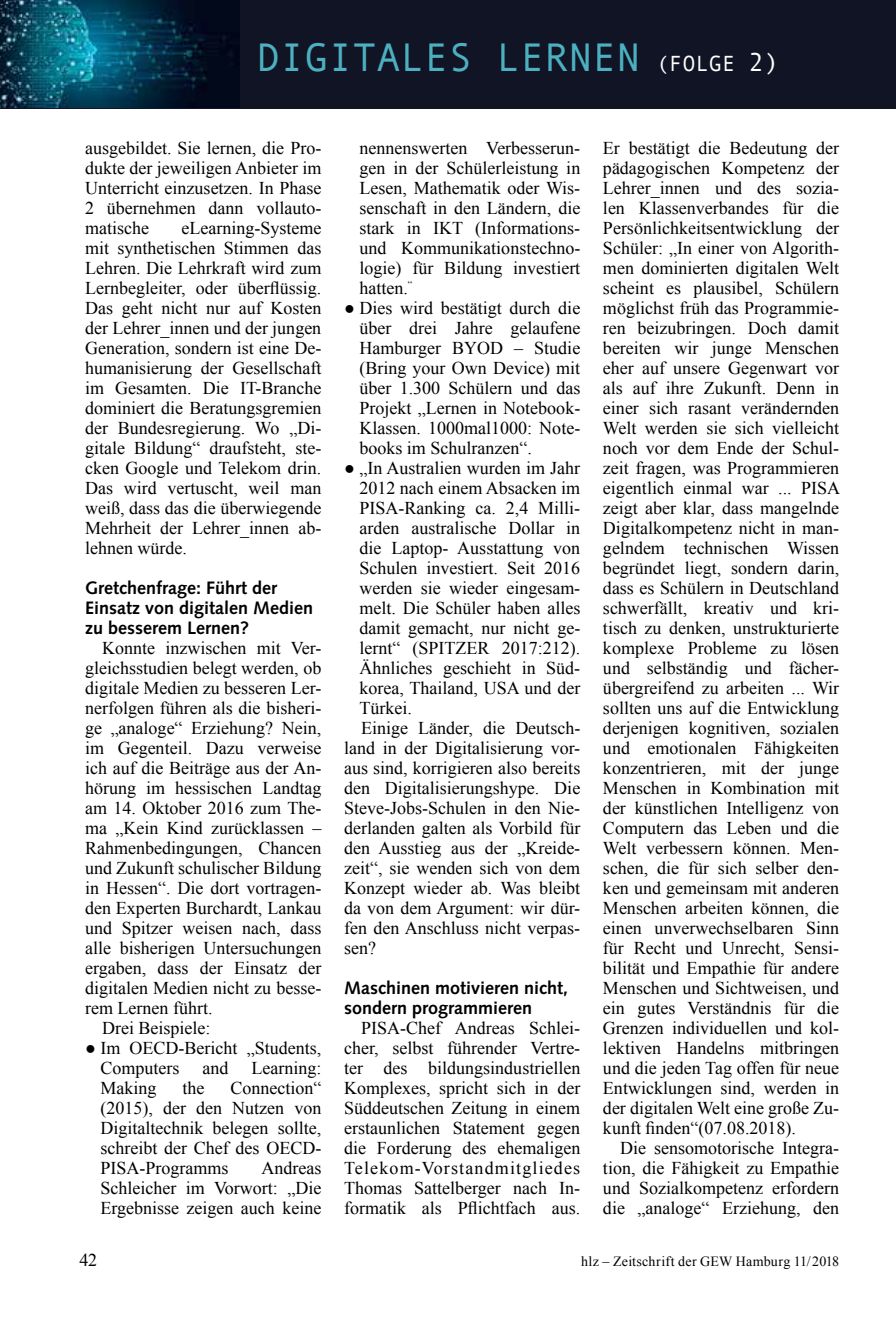
<style>
.page{position:relative;width:896px;height:1333px;background:#fff}
.page>*{position:absolute;margin:0;border:0;box-sizing:border-box;transform-origin:0 0}
.t1{font:40px "Andale Mono";color:#4cb0c1}
.t2{font:18px/20px "Times New Roman";color:#000;text-align:justify}
.t3{font:700 18px/20px "Syntax";color:#000}
.t4{font:14px "Times New Roman";letter-spacing:.015em;color:#000}
.s1{font-size:22px;color:#fff}
.s2{font-size:26px;color:#fff}
</style>
<div class="page">
<div style="left:0;top:0;width:896px;height:108px;background:#101424"></div>
<img style="left:0;top:0;width:240px;height:107px">
<h1 class="t1" style="left:256px;top:31px;width:525px">DIGITALES LERNEN <span class="s1">(FOLGE</span> <span class="s2">2)</span></h1>
<p class="t2" style="left:85px;top:138px;width:238px">ausgebildet. Sie lernen, die Pro&shy;dukte der jeweiligen Anbieter im Unterricht einzusetzen. In Phase 2 übernehmen dann vollauto&shy;matische</p>
<p class="t2" style="left:85px;top:218px;width:238px;text-indent:96px">eLearning-Systeme mit synthetischen Stimmen das Lehren. Die Lehrkraft wird zum Lernbegleiter, oder überflüssig.<br>Das geht nicht nur auf Kosten der Lehrer_innen und der jungen Generation, sondern ist eine De&shy;humanisierung der Gesellschaft im Gesamten. Die IT-Branche dominiert die Beratungsgremien der Bundesregierung. Wo „Di&shy;gitale Bildung“ draufsteht, ste&shy;cken Google und Telekom drin.<br>Das wird vertuscht, weil man weiß, dass das die überwiegende Mehrheit der Lehrer_innen ab&shy;lehnen würde.</p>
<p class="t3" style="left:85px;top:578px;width:230px">Gretchenfrage: Führt der<br>Einsatz von digitalen Medien zu besserem Lernen?</p>
<p class="t2" style="left:102px;top:638px;width:221px">Konnte inzwischen mit Ver-</p>
<p class="t2" style="left:85px;top:658px;width:238px">gleichsstudien belegt werden, ob</p>
<p class="t2" style="left:85px;top:678px;width:238px">digitale Medien zu besseren Ler-</p>
<p class="t2" style="left:85px;top:698px;width:238px">nerfolgen führen als die bisheri-</p>
<p class="t2" style="left:85px;top:718px;width:238px">ge „analoge“ Erziehung? Nein,</p>
<p class="t2" style="left:85px;top:737px;width:238px">im Gegenteil. Dazu verweise</p>
<p class="t2" style="left:85px;top:757px;width:238px">ich auf die Beiträge aus der An-</p>
<p class="t2" style="left:85px;top:777px;width:238px">hörung im hessischen Landtag</p>
<p class="t2" style="left:85px;top:797px;width:238px">am 14. Oktober 2016 zum The-</p>
<p class="t2" style="left:85px;top:817px;width:238px">ma „Kein Kind zurücklassen –</p>
<p class="t2" style="left:85px;top:837px;width:238px">Rahmenbedingungen, Chancen</p>
<p class="t2" style="left:85px;top:857px;width:238px">und Zukunft schulischer Bildung</p>
<p class="t2" style="left:85px;top:877px;width:238px">in Hessen“. Die dort vortragen-</p>
<p class="t2" style="left:85px;top:897px;width:238px">den Experten Burchardt, Lankau</p>
<p class="t2" style="left:85px;top:917px;width:238px">und Spitzer weisen nach, dass</p>
<p class="t2" style="left:85px;top:937px;width:238px">alle bisherigen Untersuchungen</p>
<p class="t2" style="left:85px;top:957px;width:238px">ergaben, dass der Einsatz der</p>
<p class="t2" style="left:85px;top:977px;width:238px">digitalen Medien nicht zu besse-</p>
<p class="t2" style="left:85px;top:997px;width:129px">rem Lernen führt.</p>
<p class="t2" style="left:102px;top:1017px;width:110px">Drei Beispiele:</p>
<p class="t2" style="left:100px;top:1037px;width:222px;text-indent:-15px">● Im OECD-Bericht „Students,<br>Computers</p>
<p class="t2" style="left:202px;top:1057px;width:27px">and</p>
<p class="t2" style="left:251px;top:1057px;width:71px">Learning:</p>
<p class="t2" style="left:100px;top:1077px;width:57px">Making</p>
<p class="t2" style="left:182px;top:1077px;width:23px">the</p>
<p class="t2" style="left:100px;top:1077px;width:222px;text-indent:130px">Connection“ (2015), der den Nutzen von Digitaltechnik belegen sollte, schreibt der Chef des OECD-PISA-Programms</p>
<p class="t2" style="left:100px;top:1157px;width:222px;text-indent:161px">Andreas Schleicher im Vorwort: „Die Ergebnisse zeigen auch keine</p>
<p class="t2" style="left:359px;top:137px;width:222px">nennenswerten Verbesserun&shy;gen in der Schülerleistung in Lesen, Mathematik oder Wis&shy;senschaft in den Ländern, die stark in IKT (Informations&shy;und Kommunikationstechno&shy;logie) für Bildung investiert hatten.<sup>“</sup></p>
<p class="t2" style="left:359px;top:298px;width:222px;text-indent:-15px">● Dies wird bestätigt durch die über drei Jahre gelaufene Hamburger BYOD – Studie (Bring your Own Device) mit über 1.300 Schülern und das Projekt „Lernen in Notebook-Klassen. 1000mal1000: Note&shy;books im Schulranzen“.</p>
<p class="t2" style="left:344px;top:458px;width:238px">● „In Australien wurden im Jahr</p>
<p class="t2" style="left:359px;top:478px;width:222px">2012 nach einem Absacken im</p>
<p class="t2" style="left:359px;top:498px;width:222px">PISA-Ranking ca. 2,4 Milli-</p>
<p class="t2" style="left:359px;top:518px;width:222px">arden australische Dollar in</p>
<p class="t2" style="left:359px;top:538px;width:222px">die Laptop- Ausstattung von</p>
<p class="t2" style="left:359px;top:558px;width:222px">Schulen investiert. Seit 2016</p>
<p class="t2" style="left:359px;top:578px;width:222px">werden sie wieder eingesam-</p>
<p class="t2" style="left:359px;top:598px;width:222px">melt. Die Schüler haben alles</p>
<p class="t2" style="left:359px;top:618px;width:222px">damit gemacht, nur nicht ge-</p>
<p class="t2" style="left:359px;top:638px;width:222px">lernt“ (SPITZER 2017:212).</p>
<p class="t2" style="left:359px;top:658px;width:222px">Ähnliches geschieht in Süd-</p>
<p class="t2" style="left:359px;top:678px;width:222px">korea, Thailand, USA und der</p>
<p class="t2" style="left:359px;top:698px;width:54px">Türkei.</p>
<p class="t2" style="left:361px;top:718px;width:221px">Einige Länder, die Deutsch-</p>
<p class="t2" style="left:344px;top:738px;width:238px">land in der Digitalisierung vor-</p>
<p class="t2" style="left:344px;top:758px;width:238px">aus sind, korrigieren also bereits</p>
<p class="t2" style="left:344px;top:778px;width:238px">den Digitalisierungshype. Die</p>
<p class="t2" style="left:344px;top:798px;width:238px">Steve-Jobs-Schulen in den Nie-</p>
<p class="t2" style="left:344px;top:818px;width:238px">derlanden galten als Vorbild für</p>
<p class="t2" style="left:344px;top:838px;width:238px">den Ausstieg aus der „Kreide-</p>
<p class="t2" style="left:344px;top:858px;width:238px">zeit“, sie wenden sich von dem</p>
<p class="t2" style="left:344px;top:878px;width:238px">Konzept wieder ab. Was bleibt</p>
<p class="t2" style="left:344px;top:898px;width:238px">da von dem Argument: wir dür-</p>
<p class="t2" style="left:344px;top:918px;width:238px">fen den Anschluss nicht verpas-</p>
<p class="t2" style="left:344px;top:938px;width:33px">sen?</p>
<p class="t3" style="left:344px;top:978px;width:226px">Maschinen motivieren nicht, sondern programmieren</p>
<p class="t2" style="left:344px;top:1018px;width:238px;text-indent:17px">PISA-Chef Andreas Schlei&shy;cher, selbst führender Vertre&shy;ter des bildungsindustriellen Komplexes, spricht sich in der Süddeutschen Zeitung in einem erstaunlichen Statement gegen die Forderung des ehemaligen Telekom-Vorstandmitgliedes Thomas Sattelberger nach In&shy;formatik als Pflichtfach aus.</p>
<p class="t2" style="left:603px;top:138px;width:239px">Er bestätigt die Bedeutung der pädagogischen Kompetenz der Lehrer_innen und des sozia&shy;len Klassenverbandes für die Persönlichkeitsentwicklung der Schüler: „In einer von Algorith&shy;men dominierten digitalen Welt scheint es plausibel, Schülern möglichst früh das Programmie&shy;ren beizubringen. Doch damit bereiten wir junge Menschen eher auf unsere Gegenwart vor als auf ihre Zukunft. Denn in einer sich rasant verändernden Welt werden sie sich vielleicht noch vor dem Ende der Schul&shy;zeit fragen, was Programmieren eigentlich einmal war ... PISA zeigt aber klar, dass mangelnde Digitalkompetenz nicht in man&shy;gelndem technischen Wissen begründet liegt, sondern darin, dass es Schülern in Deutschland schwerfällt, kreativ und kri&shy;tisch zu denken, unstrukturierte komplexe Probleme zu lösen und selbständig und fächer&shy;übergreifend zu arbeiten ... Wir sollten uns auf die Entwicklung derjenigen kognitiven, sozialen und emotionalen Fähigkeiten konzentrieren, mit der junge Menschen in Kombination mit der künstlichen Intelligenz von Computern das Leben und die Welt verbessern können. Men&shy;schen, die für sich selber den&shy;ken und gemeinsam mit anderen Menschen arbeiten können, die einen unverwechselbaren Sinn für Recht und Unrecht, Sensi&shy;bilität und Empathie für andere Menschen und Sichtweisen, und ein gutes Verständnis für die Grenzen individuellen und kol&shy;lektiven Handelns mitbringen und die jeden Tag offen für neue Entwicklungen sind, werden in der digitalen Welt eine große Zu&shy;kunft finden“(07.08.2018).</p>
<p class="t2" style="left:603px;top:1137px;width:238px;text-indent:17px">Die sensomotorische Integra&shy;tion, die Fähigkeit zu Empathie und Sozialkompetenz erfordern die „analoge“ Erziehung, den</p>
<p class="t2" style="left:79px;top:1249px;width:19px">42</p>
<p class="t4" style="left:581px;top:1251px;width:260px">hlz – Zeitschrift der GEW Hamburg 11/2018</p>
</div>
